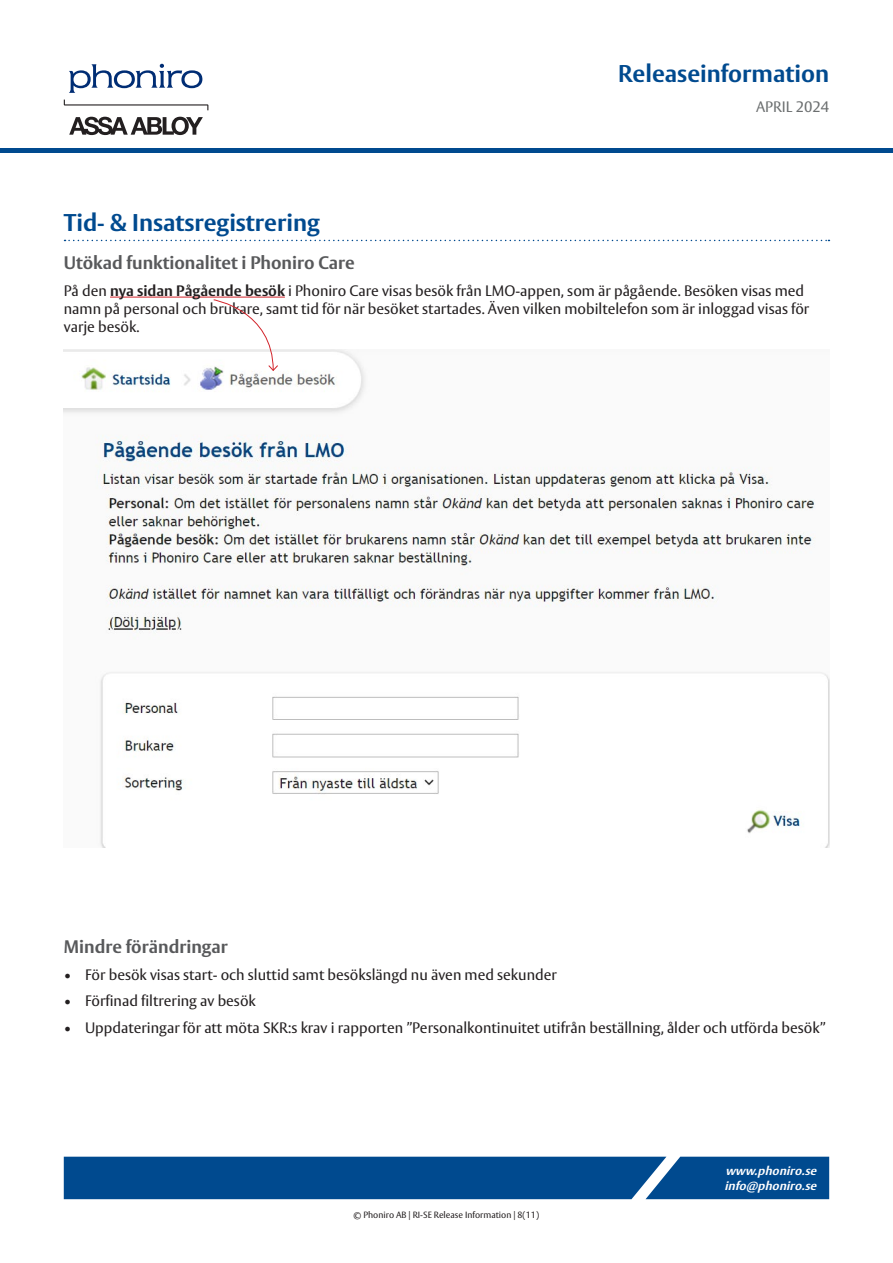
<style>
.page{position:relative;width:893px;height:1263px;background:#fff}
.page>*{position:absolute;margin:0;border:0;box-sizing:border-box;transform-origin:0 0}
.t1{font:700 24px "ASSA Vesta";color:#004a8f}
.t2{font:700 18px "ASSA Vesta";color:#58595b}
.t3{font:15px/18px "ASSA Vesta";color:#231f20}
.t4{font:15px "ASSA Vesta";color:#6c6f70}
.t5{font:italic 700 12px/14.4px "ASSA Vesta";color:#fff}
.t6{font:9px "ASSA Vesta";color:#231f20}
.s1{font-weight:700}
</style>
<div class="page">
<div style="left:64px;top:1157px;width:765px;height:42px;background:#004a8f"></div>
<svg style="left:69px;top:117px;width:134px;height:18px"></svg>
<svg style="left:69px;top:64px;width:133px;height:29px"></svg>
<svg style="left:64px;top:100px;width:144px;height:10px"></svg>
<hr style="left:0;top:149px;width:893px;height:4px;background:#004a8f">
<img style="left:64px;top:349px;width:765px;height:498px">
<svg style="left:65px;top:240px;width:764px;height:1px"></svg>
<hr style="left:110px;top:297px;width:175px;height:1px;background:#d2232a">
<svg style="left:213px;top:299px;width:65px;height:72px"></svg>
<h1 class="t1" style="left:618px;top:59px;width:212px">Releaseinformation</h1>
<p class="t4" style="left:756px;top:98px;width:75px">APRIL 2024</p>
<h1 class="t1" style="left:64px;top:208px;width:258px">Tid- &amp; Insatsregistrering</h1>
<p class="t2" style="left:64px;top:252px;width:293px">Utökad funktionalitet i Phoniro Care</p>
<p class="t3" style="left:64px;top:282px;width:747px">På den <span class="s1">nya sidan Pågående besök</span> i Phoniro Care visas besök från LMO-appen, som är pågående. Besöken visas med namn på personal och brukare, samt tid för när besöket startades. Även vilken mobiltelefon som är inloggad visas för varje besök.</p>
<p class="t2" style="left:64px;top:936px;width:165px">Mindre förändringar</p>
<p class="t3" style="left:64px;top:966px;width:495px">• För besök visas start- och sluttid samt besökslängd nu även med sekunder</p>
<p class="t3" style="left:64px;top:992px;width:194px">• Förfinad filtrering av besök</p>
<p class="t3" style="left:64px;top:1019px;width:763px">• Uppdateringar för att möta SKR:s krav i rapporten ”Personalkontinuitet utifrån beställning, ålder och utförda besök”</p>
<p class="t6" style="left:354px;top:1209px;width:187px">© Phoniro AB | RI-SE Release Information | 8(11)</p>
<p class="t5" style="left:724px;top:1164px;width:97px">www.phoniro.se info@phoniro.se</p>
</div>
